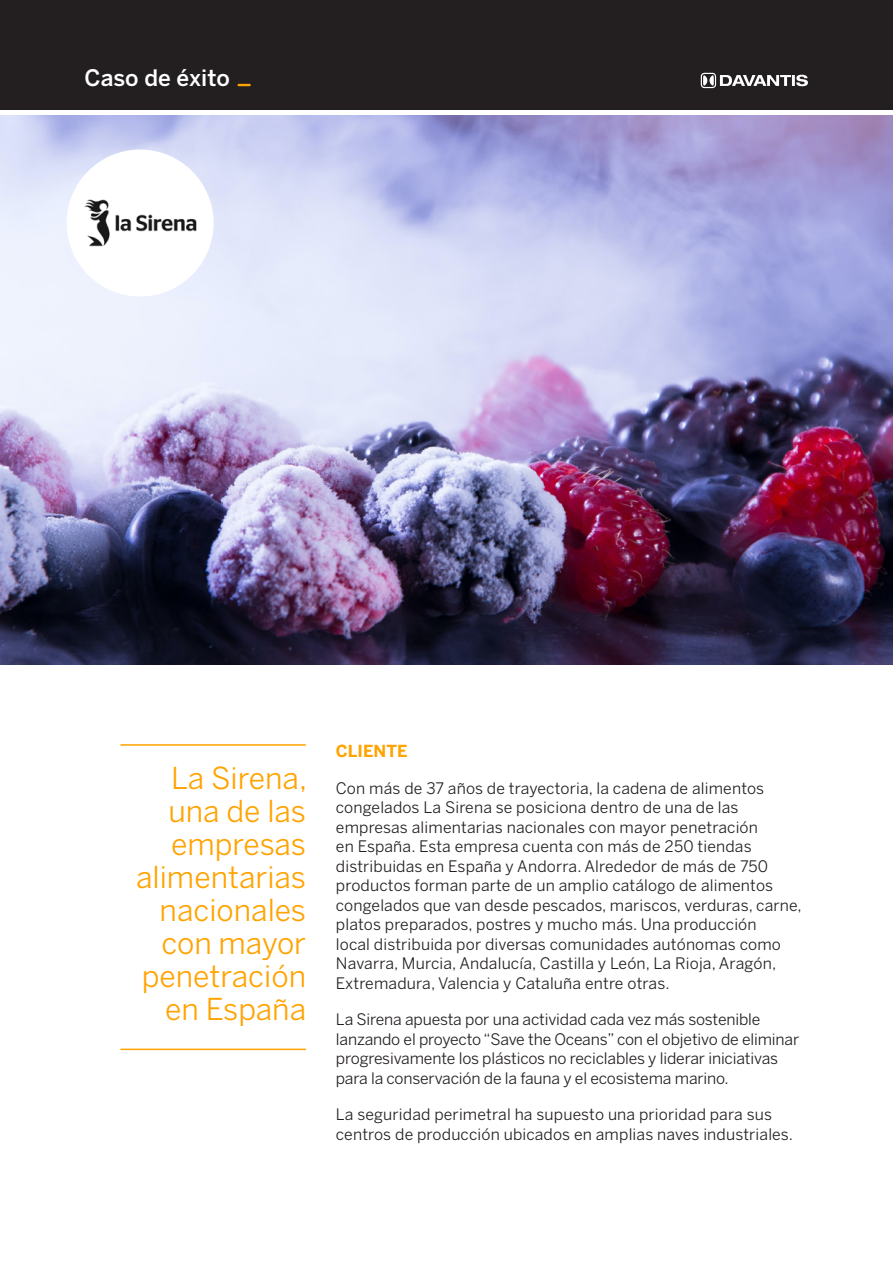
<style>
.page{position:relative;width:893px;height:1263px;background:#fff}
.page>*{position:absolute;margin:0;border:0;box-sizing:border-box;transform-origin:0 0}
.t1{font:30px/33px "Benton Sans";color:#ffa300;text-align:right}
.t2{font:500 22.5px "Benton Sans";color:#fff}
.t3{font:700 16.5px "Benton Sans";color:#ffa300}
.t4{font:15.75px/19.5px "Benton Sans";letter-spacing:.01em;color:#231f20}
.t5{font:15.75px/19.5px "Benton Sans";letter-spacing:-.01em;color:#231f20}
</style>
<div class="page">
<img style="left:0;top:116px;width:893px;height:548px">
<div style="left:0;top:0;width:893px;height:110px;background:#231f20"></div>
<svg style="left:701px;top:73px;width:107px;height:15px"></svg>
<hr style="left:121px;top:744px;width:184px;height:2px;background:#ffa300">
<hr style="left:121px;top:1048px;width:184px;height:2px;background:#ffa300">
<svg style="left:239px;top:84px;width:11px;height:2px"></svg>
<div style="left:67px;top:150px;width:147px;height:147px;background:#fff;border-radius:50%"></div>
<img style="left:84px;top:199px;width:113px;height:48px">
<p class="t2" style="left:85px;top:64px;width:147px">Caso de éxito</p>
<p class="t1" style="left:136px;top:761px;width:172px">La Sirena, una de las empresas alimentarias nacionales con mayor penetración en España</p>
<p class="t3" style="left:336px;top:741px;width:73px">CLIENTE</p>
<p class="t4" style="left:336px;top:778px;width:467px">Con más de 37 años de trayectoria, la cadena de alimentos congelados La Sirena se posiciona dentro de una de las empresas alimentarias nacionales con mayor penetración<br>en España. Esta empresa cuenta con más de 250 tiendas distribuidas en España y Andorra. Alrededor de más de 750 productos forman parte de un amplio catálogo de alimentos congelados que van desde pescados, mariscos, verduras, carne, platos preparados, postres y mucho más. Una producción<br>local distribuida por diversas comunidades autónomas como Navarra, Murcia, Andalucía, Castilla y León, La Rioja, Aragón, Extremadura, Valencia y Cataluña entre otras.</p>
<p class="t5" style="left:336px;top:1010px;width:465px">La Sirena apuesta por una actividad cada vez más sostenible lanzando el proyecto “Save the Oceans” con el objetivo de eliminar progresivamente los plásticos no reciclables y liderar iniciativas para la conservación de la fauna y el ecosistema marino.</p>
<p class="t4" style="left:336px;top:1105px;width:459px">La seguridad perimetral ha supuesto una prioridad para sus centros de producción ubicados en amplias naves industriales.</p>
</div>
